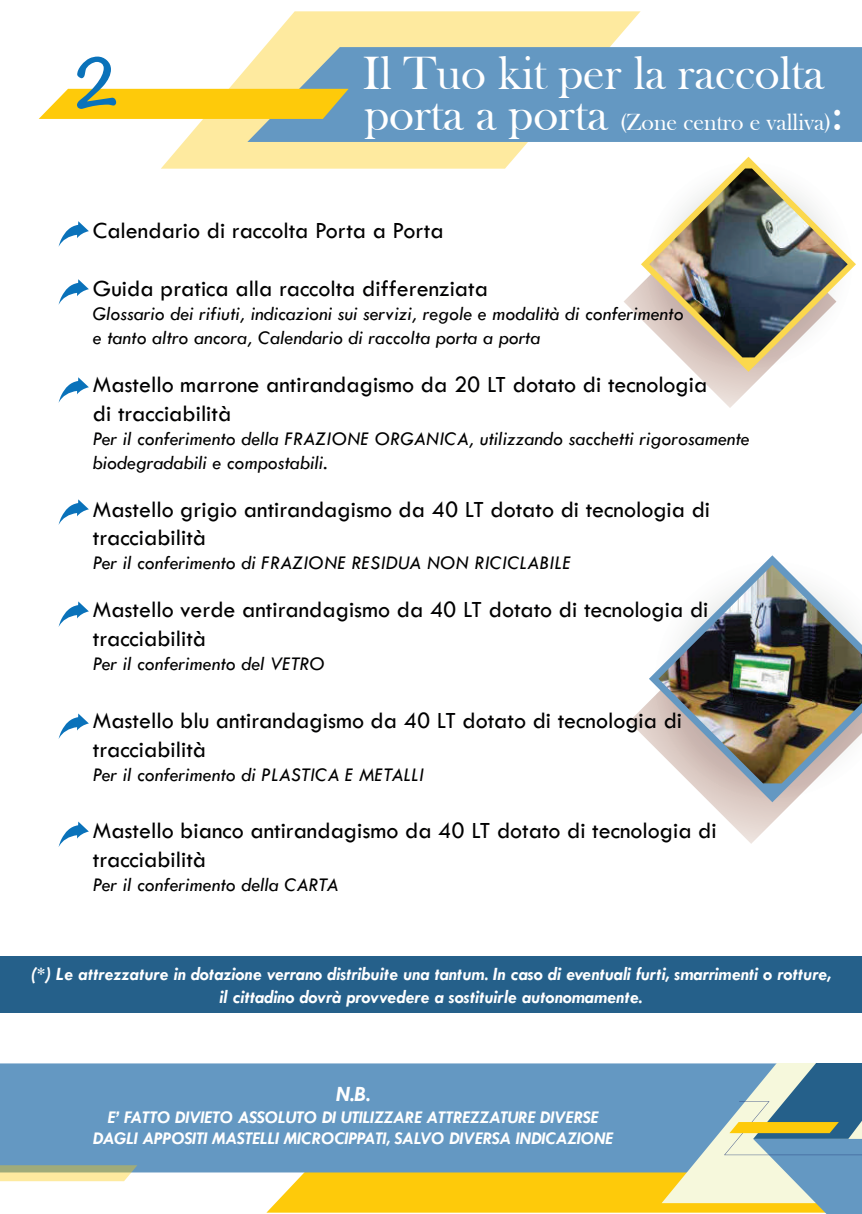
<style>
.page{position:relative;width:862px;height:1214px;background:#fff}
.page>*{position:absolute;margin:0;border:0;box-sizing:border-box;transform-origin:0 0}
.t1{font:700 60px "Noteworthy";color:#0a72ba}
.t2{font:48px "Bask Old Face";color:#fff}
.t3{font:24px/28.8px "Tw Cen";color:#000001}
.t4{font:24px "Bask Old Face";color:#fff}
.t5{font:italic 700 22px "Tw Cen";color:#fff}
.t6{font:italic 20px/24px "Tw Cen";color:#000001}
.t7{font:italic 700 19px/22.8px "Tw Cen";color:#fff;text-align:center}
.t8{font:italic 700 18px/21.6px "Tw Cen";color:#fff;text-align:center}
.s1{font-size:48px}
</style>
<div class="page">
<svg style="left:624px;top:284px;width:142px;height:124px"></svg>
<svg style="left:641px;top:157px;width:215px;height:215px"></svg>
<img style="left:649px;top:168px;width:198px;height:189px">
<svg style="left:629px;top:702px;width:164px;height:141px"></svg>
<svg style="left:649px;top:555px;width:163px;height:247px"></svg>
<img style="left:658px;top:565px;width:204px;height:218px">
<svg style="left:59px;top:221px;width:30px;height:25px"></svg>
<svg style="left:59px;top:279px;width:30px;height:25px"></svg>
<svg style="left:59px;top:377px;width:30px;height:25px"></svg>
<svg style="left:59px;top:499px;width:30px;height:25px"></svg>
<svg style="left:59px;top:601px;width:30px;height:25px"></svg>
<svg style="left:59px;top:713px;width:30px;height:25px"></svg>
<svg style="left:59px;top:821px;width:30px;height:25px"></svg>
<svg style="left:161px;top:11px;width:479px;height:158px;fill:#feea9f"></svg>
<svg style="left:247px;top:47px;width:615px;height:95px;background:#6d9dc0"></svg>
<svg style="left:39px;top:89px;width:310px;height:30px;background:#f7ca1d"></svg>
<svg style="left:266px;top:1172px;width:395px;height:40px;background:#fccb18"></svg>
<div style="left:0;top:1063px;width:661px;height:109px;background:#6498c2"></div>
<svg style="left:0;top:1165px;width:137px;height:15px;background:#cdca91"></svg>
<svg style="left:661px;top:1063px;width:201px;height:150px;background:#94b0ad"></svg>
<div style="left:0;top:956px;width:862px;height:56px;background:#25608a"></div>
<h1 class="t1" style="left:75px;top:31px;width:46px">2</h1>
<h2 class="t2" style="left:363px;top:47px;width:463px">Il Tuo kit per la raccolta</h2>
<p class="t4" style="left:364px;top:109px;width:480px"><span class="s1">porta a porta</span> (Zone centro e valliva)<span class="s1">:</span></p>
<p class="t3" style="left:93px;top:216px;width:352px">Calendario di raccolta Porta a Porta</p>
<p class="t3" style="left:93px;top:273px;width:396px">Guida pratica alla raccolta differenziata</p>
<p class="t6" style="left:93px;top:301px;width:592px">Glossario dei rifiuti, indicazioni sui servizi, regole e modalità di conferimento e tanto altro ancora, Calendario di raccolta porta a porta</p>
<p class="t3" style="left:93px;top:369px;width:616px">Mastello marrone antirandagismo da 20 LT dotato di tecnologia di tracciabilità</p>
<p class="t6" style="left:93px;top:426px;width:658px">Per il conferimento della FRAZIONE ORGANICA, utilizzando sacchetti rigorosamente biodegradabili e compostabili.</p>
<p class="t3" style="left:93px;top:494px;width:619px">Mastello grigio antirandagismo da 40 LT dotato di tecnologia di tracciabilità</p>
<p class="t6" style="left:93px;top:551px;width:480px">Per il conferimento di FRAZIONE RESIDUA NON RICICLABILE</p>
<p class="t3" style="left:93px;top:595px;width:617px">Mastello verde antirandagismo da 40 LT dotato di tecnologia di tracciabilità</p>
<p class="t6" style="left:93px;top:651px;width:234px">Per il conferimento del VETRO</p>
<p class="t3" style="left:93px;top:705px;width:591px">Mastello blu antirandagismo da 40 LT dotato di tecnologia di tracciabilità</p>
<p class="t6" style="left:93px;top:762px;width:333px">Per il conferimento di PLASTICA E METALLI</p>
<p class="t3" style="left:93px;top:816px;width:625px">Mastello bianco antirandagismo da 40 LT dotato di tecnologia di tracciabilità</p>
<p class="t6" style="left:93px;top:872px;width:247px">Per il conferimento della CARTA</p>
<p class="t7" style="left:31px;top:962px;width:801px">(*) Le attrezzature in dotazione verrano distribuite una tantum. In caso di eventuali furti, smarrimenti o rotture, il cittadino dovrà provvedere a sostituirle autonomamente.</p>
<p class="t5" style="left:336px;top:1080px;width:36px">N.B.</p>
<p class="t8" style="left:93px;top:1105px;width:521px">E’ FATTO DIVIETO ASSOLUTO DI UTILIZZARE ATTREZZATURE DIVERSE<br>DAGLI APPOSITI MASTELLI MICROCIPPATI, SALVO DIVERSA INDICAZIONE</p>
</div>
